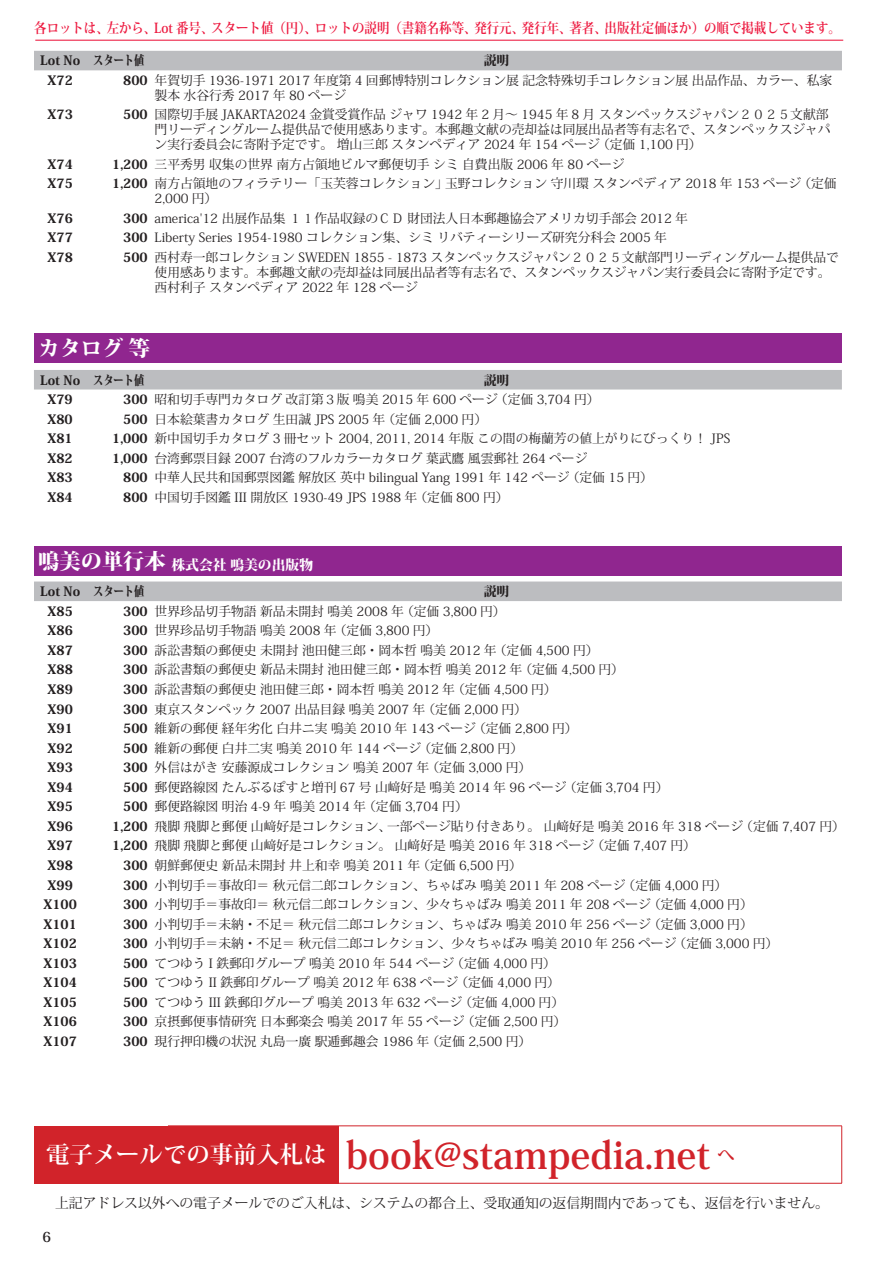
<style>
.page{position:relative;width:893px;height:1263px;background:#fff}
.page>*{position:absolute;margin:0;border:0;box-sizing:border-box;transform-origin:0 0}
.t1{font:700 38.25px "Koz Min Pro";color:#d1232a}
.t2{font:800 21.3px "Koz Min Pro";color:#fff}
.t3{font:700 16.95px "Koz Min Pro";color:#d1232a}
.t4{font:700 13.8px "Koz Min Pro";color:#ed1a40;scale:.9 1}
.t5{font:13.8px "Koz Min Pr 6 N";color:#231f20}
.t6{font:800 13.8px "Koz Min Pro";color:#fff}
.t7{font:700 13.8px "Koz Min Pro";color:#231f20}
.t8{font:12.75px/14.9px "Koz Min Pro";color:#231f20}
.t9{font:800 12.75px "Koz Min Pro";color:#231f20}
.s1{font-weight:800}
.s2{font-size:21.3px}
.s3{font-size:23.4px;color:#fff}
</style>
<div class="page">
<hr style="left:35px;top:40px;width:808px;height:1px;background:#ed1a40">
<div style="left:34px;top:51px;width:808px;height:19px;background:#bcbdc0"></div>
<div style="left:34px;top:370px;width:808px;height:19px;background:#bcbdc0"></div>
<div style="left:34px;top:581px;width:808px;height:20px;background:#bcbdc0"></div>
<div style="left:34px;top:333px;width:808px;height:29px;background:#90268f"></div>
<div style="left:34px;top:546px;width:808px;height:30px;background:#90268f"></div>
<div style="left:34px;top:1125px;width:305px;height:58px;background:#d1232a"></div>
<hr style="left:168px;top:1125px;width:674px;height:1px;background:#d1232a">
<hr style="left:168px;top:1183px;width:674px;height:1px;background:#d1232a">
<hr style="left:841px;top:1126px;width:1px;height:57px;background:#d1232a">
<p class="t4" style="left:34px;top:18px;width:898px">各ロットは、左から、Lot 番号、スタート値（円）、ロットの説明（書籍名称等、発行元、発行年、著者、出版社定価ほか）の順で掲載しています。</p>
<p class="t9" style="left:40px;top:51px;width:106px">Lot No スタート値</p>
<p class="t9" style="left:484px;top:51px;width:27px">説明</p>
<p class="t9" style="left:48px;top:71px;width:27px">X72</p>
<p class="t8" style="left:155px;top:72px;width:679px;text-indent:-31px"><span class="s1">800</span> 年賀切手 1936-1971 2017 年度第 4 回郵博特別コレクション展 記念特殊切手コレクション展 出品作品、カラー、私家製本 水谷行秀 2017 年 80 ページ</p>
<p class="t9" style="left:48px;top:105px;width:27px">X73</p>
<p class="t8" style="left:155px;top:107px;width:678px;text-indent:-31px"><span class="s1">500</span> 国際切手展 JAKARTA2024 金賞受賞作品 ジャワ 1942 年 2 月〜 1945 年 8 月 スタンペックスジャパン２０２５文献部門リーディングルーム提供品で使用感あります。本郵趣文献の売却益は同展出品者等有志名で、スタンペックスジャパン実行委員会に寄附予定です。 増山三郎 スタンペディア 2024 年 154 ページ （定価 1,100 円）</p>
<p class="t9" style="left:48px;top:155px;width:27px">X74</p>
<p class="t8" style="left:112px;top:156px;width:514px"><span class="s1">1,200</span> 三平秀男 収集の世界 南方占領地ビルマ郵便切手 シミ 自費出版 2006 年 80 ページ</p>
<p class="t9" style="left:48px;top:174px;width:27px">X75</p>
<p class="t8" style="left:155px;top:176px;width:684px;text-indent:-42px"><span class="s1">1,200</span> 南方占領地のフィラテリー「玉芙蓉コレクション」玉野コレクション 守川環 スタンペディア 2018 年 153 ページ （定価<br>2,000 円）</p>
<p class="t9" style="left:48px;top:209px;width:27px">X76</p>
<p class="t8" style="left:123px;top:210px;width:566px"><span class="s1">300</span> america'12 出展作品集 １１作品収録のＣＤ 財団法人日本郵趣協会アメリカ切手部会 2012 年</p>
<p class="t9" style="left:48px;top:228px;width:27px">X77</p>
<p class="t8" style="left:123px;top:230px;width:545px"><span class="s1">300</span> Liberty Series 1954-1980 コレクション集、シミ リバティーシリーズ研究分科会 2005 年</p>
<p class="t9" style="left:48px;top:248px;width:27px">X78</p>
<p class="t8" style="left:155px;top:249px;width:686px;text-indent:-31px"><span class="s1">500</span> 西村寿一郎コレクション SWEDEN 1855 - 1873 スタンペックスジャパン２０２５文献部門リーディングルーム提供品で使用感あります。本郵趣文献の売却益は同展出品者等有志名で、スタンペックスジャパン実行委員会に寄附予定です。西村利子 スタンペディア 2022 年 128 ページ</p>
<h2 class="t2" style="left:38px;top:332px;width:113px">カタログ 等</h2>
<p class="t9" style="left:40px;top:370px;width:106px">Lot No スタート値</p>
<p class="t9" style="left:484px;top:370px;width:27px">説明</p>
<p class="t9" style="left:48px;top:390px;width:27px">X79</p>
<p class="t8" style="left:123px;top:392px;width:478px"><span class="s1">300</span> 昭和切手専門カタログ 改訂第３版 鳴美 2015 年 600 ページ （定価 3,704 円）</p>
<p class="t9" style="left:48px;top:409px;width:27px">X80</p>
<p class="t8" style="left:123px;top:411px;width:365px"><span class="s1">500</span> 日本絵葉書カタログ 生田誠 JPS 2005 年 （定価 2,000 円）</p>
<p class="t9" style="left:48px;top:429px;width:27px">X81</p>
<p class="t8" style="left:112px;top:431px;width:620px"><span class="s1">1,000</span> 新中国切手カタログ 3 冊セット 2004, 2011, 2014 年版 この間の梅蘭芳の値上がりにびっくり！ JPS</p>
<p class="t9" style="left:48px;top:449px;width:27px">X82</p>
<p class="t8" style="left:112px;top:450px;width:477px"><span class="s1">1,000</span> 台湾郵票目録 2007 台湾のフルカラーカタログ 葉武鷹 風雲郵社 264 ページ</p>
<p class="t9" style="left:48px;top:468px;width:27px">X83</p>
<p class="t8" style="left:123px;top:470px;width:531px"><span class="s1">800</span> 中華人民共和国郵票図鑑 解放区 英中 bilingual Yang 1991 年 142 ページ （定価 15 円）</p>
<p class="t9" style="left:48px;top:488px;width:27px">X84</p>
<p class="t8" style="left:123px;top:489px;width:387px"><span class="s1">800</span> 中国切手図鑑 III 開放区 1930-49 JPS 1988 年 （定価 800 円）</p>
<p class="t6" style="left:38px;top:555px;width:276px"><span class="s2">鳴美の単行本</span> 株式会社 鳴美の出版物</p>
<p class="t9" style="left:40px;top:582px;width:106px">Lot No スタート値</p>
<p class="t9" style="left:484px;top:582px;width:27px">説明</p>
<p class="t9" style="left:48px;top:601px;width:27px">X85</p>
<p class="t8" style="left:123px;top:603px;width:384px"><span class="s1">300</span> 世界珍品切手物語 新品未開封 鳴美 2008 年 （定価 3,800 円）</p>
<p class="t9" style="left:48px;top:621px;width:27px">X86</p>
<p class="t8" style="left:123px;top:623px;width:317px"><span class="s1">300</span> 世界珍品切手物語 鳴美 2008 年 （定価 3,800 円）</p>
<p class="t9" style="left:48px;top:641px;width:27px">X87</p>
<p class="t8" style="left:123px;top:642px;width:477px"><span class="s1">300</span> 訴訟書類の郵便史 未開封 池田健三郎・岡本哲 鳴美 2012 年 （定価 4,500 円）</p>
<p class="t9" style="left:48px;top:660px;width:27px">X88</p>
<p class="t8" style="left:123px;top:662px;width:502px"><span class="s1">300</span> 訴訟書類の郵便史 新品未開封 池田健三郎・岡本哲 鳴美 2012 年 （定価 4,500 円）</p>
<p class="t9" style="left:48px;top:680px;width:27px">X89</p>
<p class="t8" style="left:123px;top:681px;width:435px"><span class="s1">300</span> 訴訟書類の郵便史 池田健三郎・岡本哲 鳴美 2012 年 （定価 4,500 円）</p>
<p class="t9" style="left:48px;top:699px;width:27px">X90</p>
<p class="t8" style="left:123px;top:701px;width:405px"><span class="s1">300</span> 東京スタンペック 2007 出品目録 鳴美 2007 年 （定価 2,000 円）</p>
<p class="t9" style="left:48px;top:719px;width:27px">X91</p>
<p class="t8" style="left:123px;top:720px;width:456px"><span class="s1">500</span> 維新の郵便 経年劣化 白井ニ実 鳴美 2010 年 143 ページ （定価 2,800 円）</p>
<p class="t9" style="left:48px;top:738px;width:27px">X92</p>
<p class="t8" style="left:123px;top:740px;width:401px"><span class="s1">500</span> 維新の郵便 白井二実 鳴美 2010 年 144 ページ （定価 2,800 円）</p>
<p class="t9" style="left:48px;top:758px;width:27px">X93</p>
<p class="t8" style="left:123px;top:760px;width:409px"><span class="s1">300</span> 外信はがき 安藤源成コレクション 鳴美 2007 年 （定価 3,000 円）</p>
<p class="t9" style="left:48px;top:777px;width:27px">X94</p>
<p class="t8" style="left:123px;top:779px;width:547px"><span class="s1">500</span> 郵便路線図 たんぶるぽすと増刊 67 号 山﨑好是 鳴美 2014 年 96 ページ （定価 3,704 円）</p>
<p class="t9" style="left:48px;top:797px;width:27px">X95</p>
<p class="t8" style="left:123px;top:799px;width:346px"><span class="s1">500</span> 郵便路線図 明治 4-9 年 鳴美 2014 年 （定価 3,704 円）</p>
<p class="t9" style="left:48px;top:817px;width:27px">X96</p>
<p class="t8" style="left:112px;top:818px;width:734px"><span class="s1">1,200</span> 飛脚 飛脚と郵便 山﨑好是コレクション、一部ページ貼り付きあり。 山﨑好是 鳴美 2016 年 318 ページ （定価 7,407 円）</p>
<p class="t9" style="left:48px;top:836px;width:27px">X97</p>
<p class="t8" style="left:112px;top:838px;width:585px"><span class="s1">1,200</span> 飛脚 飛脚と郵便 山﨑好是コレクション。 山﨑好是 鳴美 2016 年 318 ページ （定価 7,407 円）</p>
<p class="t9" style="left:48px;top:856px;width:27px">X98</p>
<p class="t8" style="left:123px;top:857px;width:400px"><span class="s1">300</span> 朝鮮郵便史 新品未開封 井上和幸 鳴美 2011 年 （定価 6,500 円）</p>
<p class="t9" style="left:48px;top:875px;width:27px">X99</p>
<p class="t8" style="left:123px;top:877px;width:605px"><span class="s1">300</span> 小判切手＝事故印＝ 秋元信二郎コレクション、ちゃばみ 鳴美 2011 年 208 ページ （定価 4,000 円）</p>
<p class="t9" style="left:44px;top:895px;width:35px">X100</p>
<p class="t8" style="left:123px;top:896px;width:631px"><span class="s1">300</span> 小判切手＝事故印＝ 秋元信二郎コレクション、少々ちゃばみ 鳴美 2011 年 208 ページ （定価 4,000 円）</p>
<p class="t9" style="left:44px;top:914px;width:35px">X101</p>
<p class="t8" style="left:123px;top:916px;width:631px"><span class="s1">300</span> 小判切手＝未納・不足＝ 秋元信二郎コレクション、ちゃばみ 鳴美 2010 年 256 ページ （定価 3,000 円）</p>
<p class="t9" style="left:44px;top:934px;width:35px">X102</p>
<p class="t8" style="left:123px;top:936px;width:656px"><span class="s1">300</span> 小判切手＝未納・不足＝ 秋元信二郎コレクション、少々ちゃばみ 鳴美 2010 年 256 ページ （定価 3,000 円）</p>
<p class="t9" style="left:44px;top:953px;width:35px">X103</p>
<p class="t8" style="left:123px;top:955px;width:434px"><span class="s1">500</span> てつゆう I 鉄郵印グループ 鳴美 2010 年 544 ページ （定価 4,000 円）</p>
<p class="t9" style="left:44px;top:973px;width:35px">X104</p>
<p class="t8" style="left:123px;top:975px;width:438px"><span class="s1">500</span> てつゆう II 鉄郵印グループ 鳴美 2012 年 638 ページ （定価 4,000 円）</p>
<p class="t9" style="left:44px;top:993px;width:35px">X105</p>
<p class="t8" style="left:123px;top:994px;width:442px"><span class="s1">500</span> てつゆう III 鉄郵印グループ 鳴美 2013 年 632 ページ （定価 4,000 円）</p>
<p class="t9" style="left:44px;top:1012px;width:35px">X106</p>
<p class="t8" style="left:123px;top:1014px;width:445px"><span class="s1">300</span> 京摂郵便事情研究 日本郵楽会 鳴美 2017 年 55 ページ （定価 2,500 円）</p>
<p class="t9" style="left:44px;top:1032px;width:35px">X107</p>
<p class="t8" style="left:123px;top:1033px;width:409px"><span class="s1">300</span> 現行押印機の状況 丸島一廣 駅逓郵趣会 1986 年 （定価 2,500 円）</p>
<h1 class="t1" style="left:46px;top:1127px;width:666px"><span class="s3">電子メールでの事前入札は</span> book@stampedia.net</h1>
<h3 class="t3" style="left:717px;top:1142px;width:19px">へ</h3>
<p class="t5" style="left:55px;top:1195px;width:775px">上記アドレス以外への電子メールでのご入札は、システムの都合上、受取通知の返信期間内であっても、返信を行いません。</p>
<p class="t7" style="left:42px;top:1227px;width:10px">6</p>
</div>
